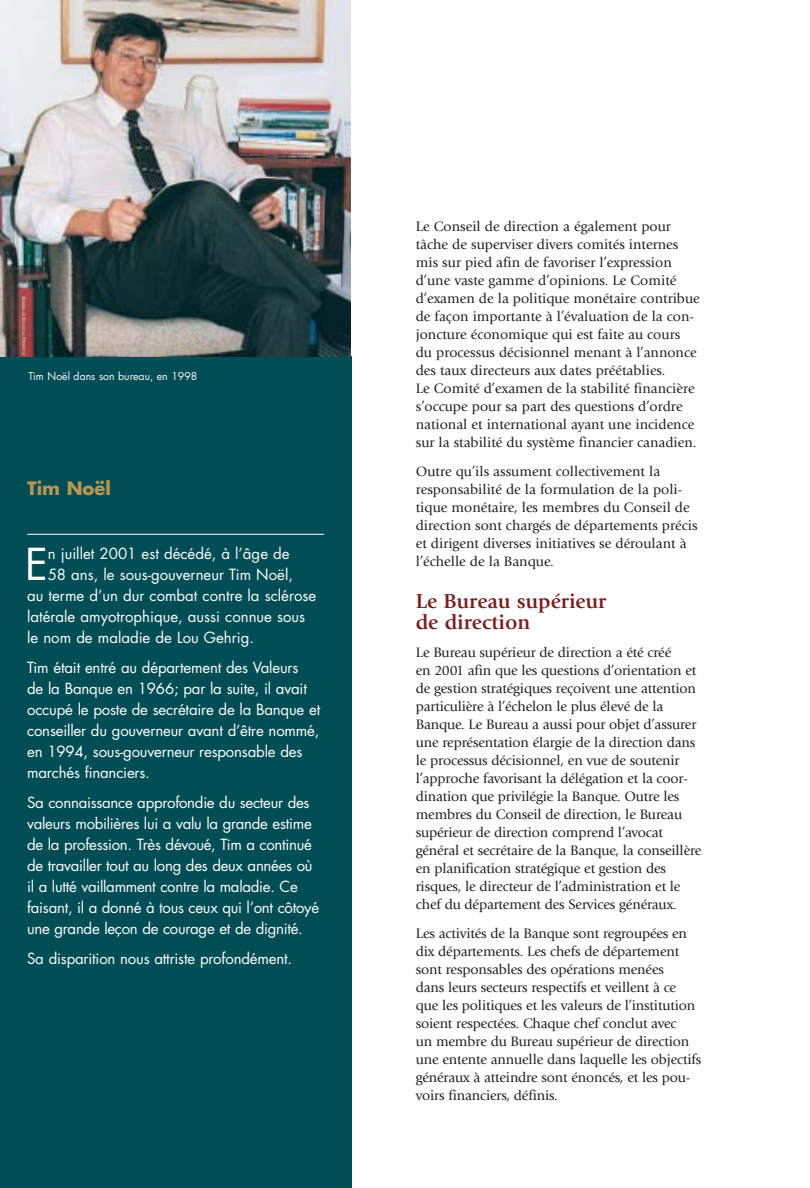
<style>
.page{position:relative;width:810px;height:1188px;background:#fff}
.page>*{position:absolute;margin:0;border:0;box-sizing:border-box;transform-origin:0 0}
.t1{font:42.75px "Futura";color:#fff}
.t2{font:700 21px/21px "Giovanni";color:#791e1f}
.t3{font:700 18px "Futura";color:#ba9653}
.t4{font:15px/21px "Futura";letter-spacing:-.01em;color:#fff}
.t5{font:14.25px/18px "Giovanni";letter-spacing:-.01em;color:#231f1f}
.t6{font:10.5px "Futura";color:#fff}
</style>
<div class="page">
<div style="left:0;top:357px;width:351px;height:831px;background:#004d55"></div>
<img style="left:0;top:0;width:351px;height:357px">
<hr style="left:27px;top:534px;width:297px;height:1px;background:#fff">
<p class="t6" style="left:29px;top:371px;width:170px">Tim Noël dans son bureau, en 1998</p>
<p class="t3" style="left:27px;top:480px;width:85px">Tim Noël</p>
<h1 class="t1" style="left:25px;top:544px;width:24px">E</h1>
<p class="t4" style="left:48px;top:544px;width:243px">n juillet 2001 est décédé, à l’âge de</p>
<p class="t4" style="left:48px;top:565px;width:247px">58 ans, le sous-gouverneur Tim Noël,</p>
<p class="t4" style="left:27px;top:586px;width:291px">au terme d’un dur combat contre la sclérose</p>
<p class="t4" style="left:27px;top:607px;width:280px">latérale amyotrophique, aussi connue sous</p>
<p class="t4" style="left:27px;top:628px;width:229px">le nom de maladie de Lou Gehrig.</p>
<p class="t4" style="left:27px;top:658px;width:295px">Tim était entré au département des Valeurs<br>de la Banque en 1966; par la suite, il avait occupé le poste de secrétaire de la Banque et conseiller du gouverneur avant d’être nommé, en 1994, sous-gouverneur responsable des marchés financiers.</p>
<p class="t4" style="left:27px;top:793px;width:294px">Sa connaissance approfondie du secteur des valeurs mobilières lui a valu la grande estime de la profession. Très dévoué, Tim a continué de travailler tout au long des deux années où il a lutté vaillamment contre la maladie. Ce faisant, il a donné à tous ceux qui l’ont côtoyé une grande leçon de courage et de dignité.</p>
<p class="t4" style="left:27px;top:949px;width:267px">Sa disparition nous attriste profondément.</p>
<p class="t5" style="left:416px;top:219px;width:286px">Le Conseil de direction a également pour tâche de superviser divers comités internes mis sur pied afin de favoriser l’expression d’une vaste gamme d’opinions. Le Comité d’examen de la politique monétaire contribue de façon importante à l’évaluation de la con&shy;joncture économique qui est faite au cours du processus décisionnel menant à l’annonce des taux directeurs aux dates préétablies.<br>Le Comité d’examen de la stabilité financière s’occupe pour sa part des questions d’ordre national et international ayant une incidence sur la stabilité du système financier canadien.</p>
<p class="t5" style="left:416px;top:464px;width:283px">Outre qu’ils assument collectivement la responsabilité de la formulation de la poli&shy;tique monétaire, les membres du Conseil de direction sont chargés de départements précis et dirigent diverses initiatives se déroulant à l’échelle de la Banque.</p>
<h2 class="t2" style="left:416px;top:592px;width:192px">Le Bureau supérieur de direction</h2>
<p class="t5" style="left:416px;top:645px;width:287px">Le Bureau supérieur de direction a été créé<br>en 2001 afin que les questions d’orientation et de gestion stratégiques reçoivent une attention particulière à l’échelon le plus élevé de la Banque. Le Bureau a aussi pour objet d’assurer une représentation élargie de la direction dans le processus décisionnel, en vue de soutenir l’approche favorisant la délégation et la coor&shy;dination que privilégie la Banque. Outre les membres du Conseil de direction, le Bureau supérieur de direction comprend l’avocat général et secrétaire de la Banque, la conseillère en planification stratégique et gestion des risques, le directeur de l’administration et le chef du département des Services généraux.</p>
<p class="t5" style="left:416px;top:926px;width:287px">Les activités de la Banque sont regroupées en dix départements. Les chefs de département sont responsables des opérations menées<br>dans leurs secteurs respectifs et veillent à ce que les politiques et les valeurs de l’institution soient respectées. Chaque chef conclut avec<br>un membre du Bureau supérieur de direction une entente annuelle dans laquelle les objectifs généraux à atteindre sont énoncés, et les pou&shy;voirs financiers, définis.</p>
</div>
